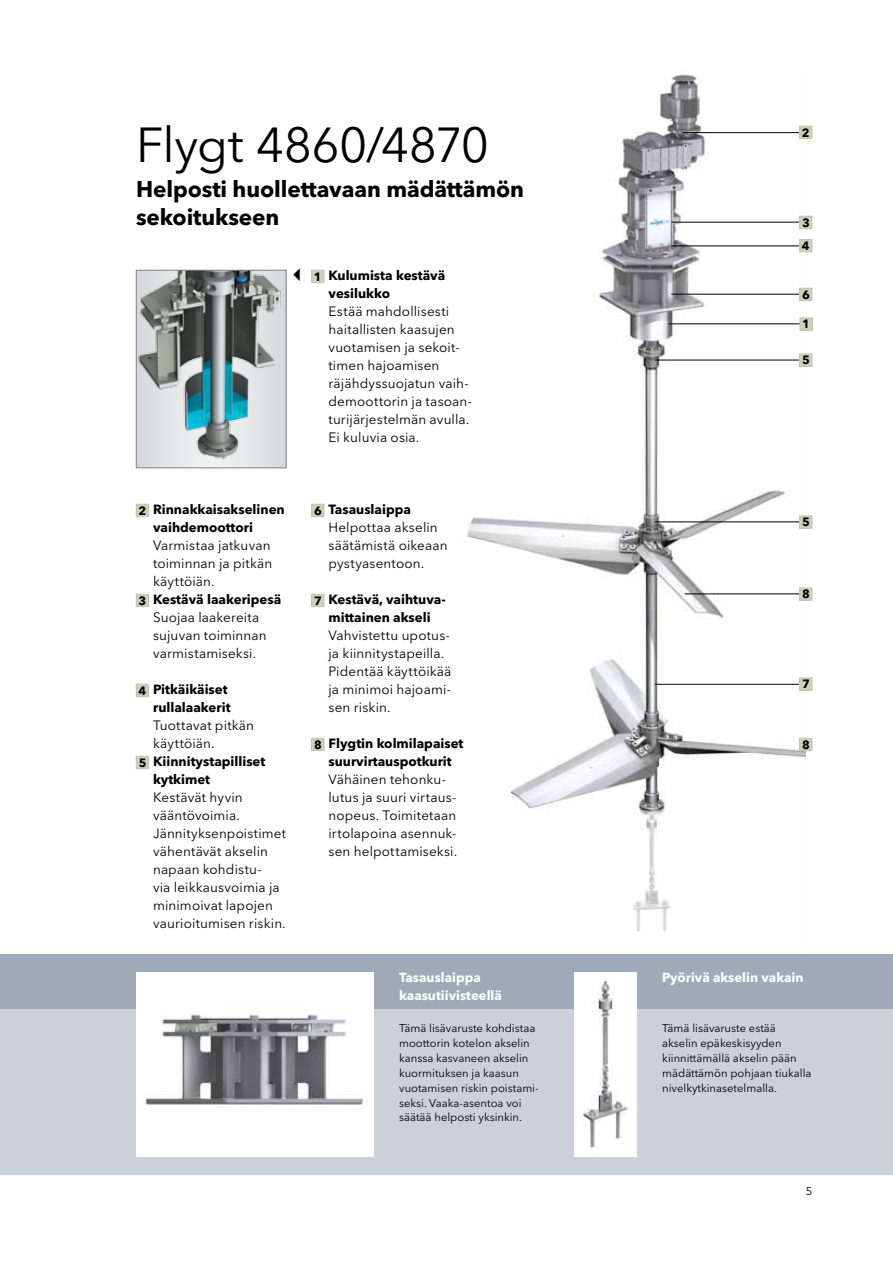
<style>
.page{position:relative;width:893px;height:1263px;background:#fff}
.page>*{position:absolute;margin:0;border:0;box-sizing:border-box;transform-origin:0 0}
.t1{font:48.75px "Avenir Next LT Pro";letter-spacing:-.015em;color:#000}
.t2{font:700 22.5px/28.2px "Avenir Next LT Pro";letter-spacing:-.005em;color:#000}
.t3{font:13.5px/18px "Avenir Next LT Pro";letter-spacing:.01em;color:#000}
.t4{font:700 13.35px/18px "Avenir Next LT Pro";color:#000}
.t5{font:700 13.2px/18px "Avenir Next LT Pro";color:#fff}
.t6{font:700 12px "Avenir Next LT Pro";color:#000}
.t7{font:11.25px/15px "Avenir Next LT Pro";color:#000}
</style>
<div class="page">
<img style="left:467px;top:74px;width:338px;height:858px">
<div style="left:0;top:954px;width:893px;height:220px;background:#ccd0d9"></div>
<div style="left:0;top:954px;width:893px;height:54px;background:#9fa9b7"></div>
<img style="left:136px;top:972px;width:238px;height:185px">
<img style="left:575px;top:972px;width:62px;height:185px">
<img style="left:138px;top:272px;width:146px;height:194px">
<div style="left:136px;top:270px;width:150px;height:198px;border:1px solid #768594"></div>
<hr style="left:682px;top:132px;width:126px;height:1px;background:#000">
<hr style="left:671px;top:222px;width:137px;height:1px;background:#000">
<hr style="left:671px;top:246px;width:137px;height:1px;background:#000">
<hr style="left:671px;top:294px;width:137px;height:1px;background:#000">
<hr style="left:655px;top:360px;width:153px;height:1px;background:#000">
<hr style="left:655px;top:522px;width:153px;height:1px;background:#000">
<hr style="left:655px;top:684px;width:153px;height:1px;background:#000">
<hr style="left:685px;top:594px;width:123px;height:1px;background:#000">
<div style="left:800px;top:239px;width:12px;height:13px;background:#cdd1ba"></div>
<div style="left:799px;top:239px;width:13px;height:13px;border:1px solid #c2c6ac"></div>
<div style="left:800px;top:678px;width:12px;height:12px;background:#cdd1ba"></div>
<div style="left:799px;top:678px;width:13px;height:12px;border:1px solid #c2c6ac"></div>
<div style="left:800px;top:738px;width:12px;height:13px;background:#cdd1ba"></div>
<div style="left:799px;top:738px;width:13px;height:13px;border:1px solid #c2c6ac"></div>
<div style="left:800px;top:588px;width:12px;height:12px;background:#cdd1ba"></div>
<div style="left:799px;top:588px;width:13px;height:12px;border:1px solid #c2c6ac"></div>
<div style="left:800px;top:126px;width:12px;height:13px;background:#cdd1ba"></div>
<div style="left:799px;top:126px;width:13px;height:13px;border:1px solid #c2c6ac"></div>
<div style="left:800px;top:216px;width:12px;height:13px;background:#cdd1ba"></div>
<div style="left:799px;top:216px;width:13px;height:13px;border:1px solid #c2c6ac"></div>
<div style="left:800px;top:288px;width:12px;height:13px;background:#cdd1ba"></div>
<div style="left:799px;top:288px;width:13px;height:13px;border:1px solid #c2c6ac"></div>
<div style="left:800px;top:354px;width:12px;height:12px;background:#cdd1ba"></div>
<div style="left:799px;top:354px;width:13px;height:12px;border:1px solid #c2c6ac"></div>
<div style="left:800px;top:516px;width:12px;height:12px;background:#cdd1ba"></div>
<div style="left:799px;top:516px;width:13px;height:12px;border:1px solid #c2c6ac"></div>
<hr style="left:669px;top:324px;width:136px;height:1px;background:#000">
<div style="left:800px;top:318px;width:12px;height:12px;background:#cdd1ba"></div>
<div style="left:800px;top:318px;width:13px;height:12px;border:1px solid #c2c6ac"></div>
<div style="left:136px;top:504px;width:13px;height:13px;background:#cdd1ba"></div>
<div style="left:136px;top:504px;width:13px;height:13px;border:1px solid #c2c6ac"></div>
<div style="left:312px;top:270px;width:12px;height:13px;background:#cdd1ba"></div>
<div style="left:311px;top:270px;width:13px;height:13px;border:1px solid #c2c6ac"></div>
<div style="left:136px;top:594px;width:13px;height:13px;background:#cdd1ba"></div>
<div style="left:136px;top:594px;width:13px;height:13px;border:1px solid #c2c6ac"></div>
<div style="left:136px;top:756px;width:13px;height:13px;background:#cdd1ba"></div>
<div style="left:136px;top:756px;width:13px;height:13px;border:1px solid #c2c6ac"></div>
<div style="left:136px;top:684px;width:13px;height:13px;background:#cdd1ba"></div>
<div style="left:136px;top:684px;width:13px;height:13px;border:1px solid #c2c6ac"></div>
<div style="left:312px;top:504px;width:12px;height:13px;background:#cdd1ba"></div>
<div style="left:311px;top:504px;width:13px;height:13px;border:1px solid #c2c6ac"></div>
<div style="left:312px;top:594px;width:12px;height:13px;background:#cdd1ba"></div>
<div style="left:311px;top:594px;width:13px;height:13px;border:1px solid #c2c6ac"></div>
<div style="left:312px;top:738px;width:12px;height:13px;background:#cdd1ba"></div>
<div style="left:311px;top:738px;width:13px;height:13px;border:1px solid #c2c6ac"></div>
<h1 class="t1" style="left:136px;top:116px;width:354px">Flygt 4860/4870</h1>
<h2 class="t2" style="left:136px;top:175px;width:390px">Helposti huollettavaan mädättämön sekoitukseen</h2>
<p class="t4" style="left:153px;top:500px;width:133px">Rinnakkaisakselinen vaihdemoottori</p>
<p class="t3" style="left:153px;top:536px;width:121px">Varmistaa jatkuvan toiminnan ja pitkän käyttöiän.</p>
<p class="t4" style="left:153px;top:590px;width:130px">Kestävä laakeripesä</p>
<p class="t3" style="left:153px;top:608px;width:115px">Suojaa laakereita sujuvan toiminnan varmistamiseksi.</p>
<p class="t4" style="left:153px;top:680px;width:79px">Pitkäikäiset rullalaakerit</p>
<p class="t3" style="left:153px;top:716px;width:102px">Tuottavat pitkän käyttöiän.</p>
<p class="t4" style="left:153px;top:752px;width:114px">Kiinnitystapilliset kytkimet</p>
<p class="t3" style="left:153px;top:788px;width:134px">Kestävät hyvin vääntövoimia.<br>Jännityksenpoistimet vähentävät akselin napaan kohdistu-<br>via leikkausvoimia ja minimoivat lapojen vaurioitumisen riskin.</p>
<p class="t6" style="left:139px;top:503px;width:9px">2</p>
<p class="t6" style="left:139px;top:593px;width:9px">3</p>
<p class="t6" style="left:139px;top:683px;width:9px">4</p>
<p class="t6" style="left:139px;top:755px;width:9px">5</p>
<p class="t6" style="left:314px;top:269px;width:9px">1</p>
<p class="t4" style="left:328px;top:266px;width:118px">Kulumista kestävä vesilukko</p>
<p class="t3" style="left:328px;top:302px;width:145px">Estää mahdollisesti haitallisten kaasujen vuotamisen ja sekoit&shy;timen hajoamisen räjähdyssuojatun vaih&shy;demoottorin ja tasoan&shy;turijärjestelmän avulla.<br>Ei kuluvia osia.</p>
<p class="t4" style="left:328px;top:500px;width:84px">Tasauslaippa</p>
<p class="t3" style="left:328px;top:518px;width:121px">Helpottaa akselin säätämistä oikeaan pystyasentoon.</p>
<p class="t4" style="left:328px;top:590px;width:119px">Kestävä, vaihtuva&shy;mittainen akseli</p>
<p class="t3" style="left:328px;top:626px;width:124px">Vahvistettu upotus&shy;ja kiinnitystapeilla.<br>Pidentää käyttöikää ja minimoi hajoami&shy;sen riskin.</p>
<p class="t4" style="left:328px;top:734px;width:137px">Flygtin kolmilapaiset suurvirtauspotkurit</p>
<p class="t3" style="left:328px;top:770px;width:130px">Vähäinen tehonku&shy;lutus ja suuri virtaus&shy;nopeus. Toimitetaan irtolapoina asennuk&shy;sen helpottamiseksi.</p>
<p class="t6" style="left:314px;top:503px;width:9px">6</p>
<p class="t6" style="left:314px;top:593px;width:9px">7</p>
<p class="t6" style="left:314px;top:737px;width:9px">8</p>
<p class="t6" style="left:802px;top:125px;width:9px">2</p>
<p class="t6" style="left:802px;top:215px;width:9px">3</p>
<p class="t6" style="left:802px;top:238px;width:9px">4</p>
<p class="t6" style="left:802px;top:287px;width:9px">6</p>
<p class="t6" style="left:802px;top:317px;width:9px">1</p>
<p class="t6" style="left:802px;top:353px;width:9px">5</p>
<p class="t6" style="left:802px;top:515px;width:9px">5</p>
<p class="t6" style="left:802px;top:587px;width:9px">8</p>
<p class="t6" style="left:802px;top:677px;width:9px">7</p>
<p class="t6" style="left:802px;top:737px;width:9px">8</p>
<p class="t5" style="left:399px;top:968px;width:104px">Tasauslaippa kaasutiivisteellä</p>
<p class="t5" style="left:662px;top:968px;width:143px">Pyörivä akselin vakain</p>
<p class="t7" style="left:662px;top:1020px;width:151px">Tämä lisävaruste estää akselin epäkeskisyyden kiinnittämällä akselin pään mädättämön pohjaan tiukalla nivelkytkinasetelmalla.</p>
<p class="t7" style="left:399px;top:1020px;width:141px">Tämä lisävaruste kohdistaa moottorin kotelon akselin kanssa kasvaneen akselin kuormituksen ja kaasun vuotamisen riskin poistami&shy;seksi. Vaaka-asentoa voi säätää helposti yksinkin.</p>
<p class="t7" style="left:806px;top:1183px;width:8px">5</p>
</div>
